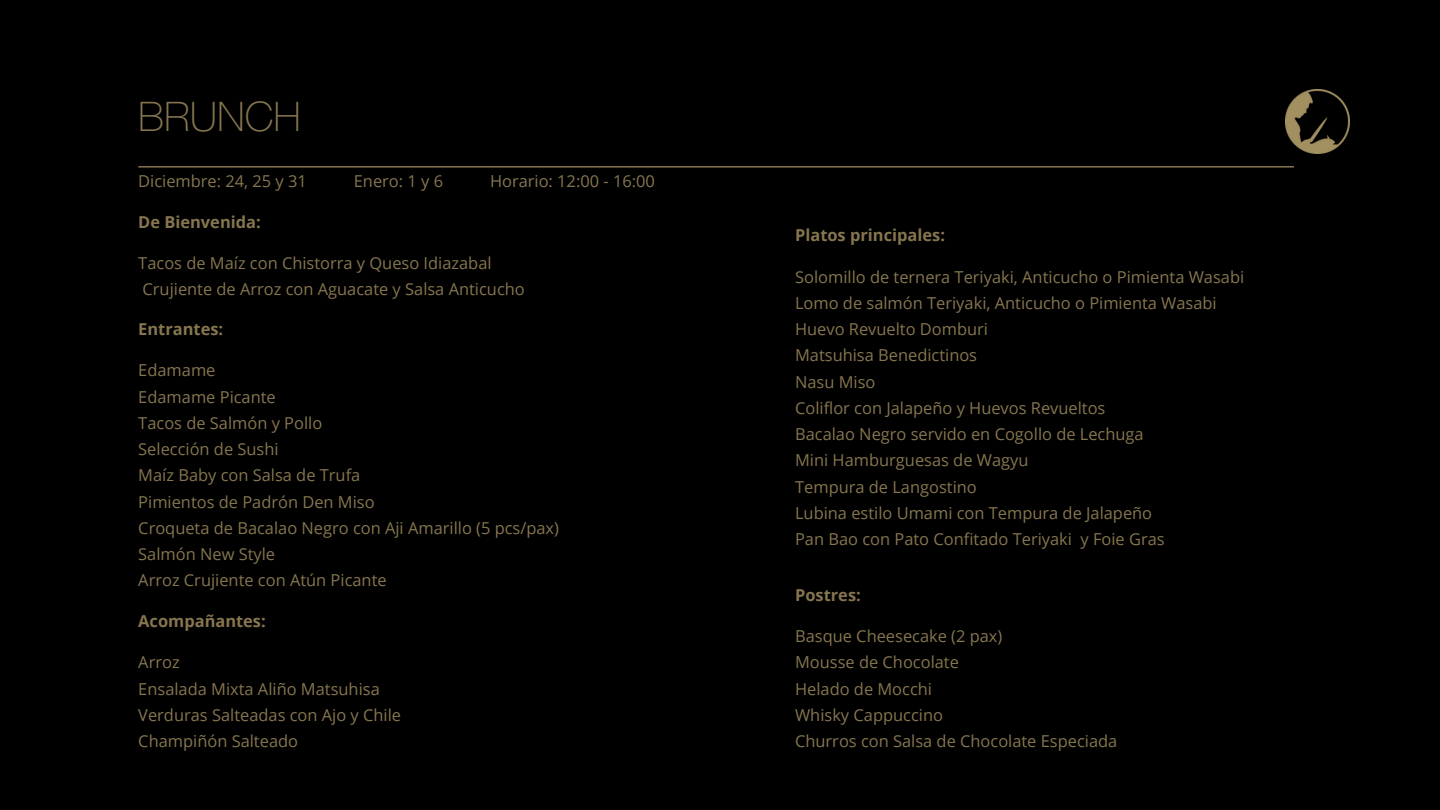
<style>
.page{position:relative;width:1440px;height:810px;background:#000}
.page>*{position:absolute;margin:0;border:0;box-sizing:border-box;transform-origin:0 0}
.t1{font:100 40.8px "Helvetica Neue";color:#86764f}
.t2{font:16.4px "Open Sans";color:#86764f}
.t3{font:700 16.4px "Open Sans";color:#86764f}
</style>
<div class="page">
<hr style="left:138px;top:166px;width:1156px;height:2px;background:#86764f">
<img style="left:1286px;top:90px;width:64px;height:63px">
<p class="t1" style="left:138px;top:102px;width:164px">BRUNCH</p>
<p class="t2" style="left:138px;top:169px;width:170px">Diciembre: 24, 25 y 31</p>
<p class="t2" style="left:354px;top:169px;width:91px">Enero: 1 y 6</p>
<p class="t2" style="left:490px;top:169px;width:166px">Horario: 12:00 - 16:00</p>
<p class="t3" style="left:138px;top:210px;width:124px">De Bienvenida:</p>
<p class="t2" style="left:138px;top:251px;width:355px">Tacos de Maíz con Chistorra y Queso Idiazabal</p>
<p class="t2" style="left:143px;top:278px;width:384px">Crujiente de Arroz con Aguacate y Salsa Anticucho</p>
<p class="t3" style="left:138px;top:317px;width:86px">Entrantes:</p>
<p class="t2" style="left:138px;top:359px;width:79px">Edamame</p>
<p class="t2" style="left:138px;top:385px;width:139px">Edamame Picante</p>
<p class="t2" style="left:138px;top:411px;width:185px">Tacos de Salmón y Pollo</p>
<p class="t2" style="left:138px;top:437px;width:142px">Selección de Sushi</p>
<p class="t2" style="left:138px;top:464px;width:224px">Maíz Baby con Salsa de Trufa</p>
<p class="t2" style="left:138px;top:490px;width:238px">Pimientos de Padrón Den Miso</p>
<p class="t2" style="left:138px;top:516px;width:422px">Croqueta de Bacalao Negro con Aji Amarillo (5 pcs/pax)</p>
<p class="t2" style="left:138px;top:542px;width:138px">Salmón New Style</p>
<p class="t2" style="left:138px;top:569px;width:250px">Arroz Crujiente con Atún Picante</p>
<p class="t3" style="left:138px;top:610px;width:129px">Acompañantes:</p>
<p class="t2" style="left:138px;top:651px;width:43px">Arroz</p>
<p class="t2" style="left:138px;top:677px;width:243px">Ensalada Mixta Aliño Matsuhisa</p>
<p class="t2" style="left:138px;top:703px;width:264px">Verduras Salteadas con Ajo y Chile</p>
<p class="t2" style="left:138px;top:730px;width:161px">Champiñón Salteado</p>
<p class="t3" style="left:795px;top:224px;width:151px">Platos principales:</p>
<p class="t2" style="left:795px;top:265px;width:451px">Solomillo de ternera Teriyaki, Anticucho o Pimienta Wasabi</p>
<p class="t2" style="left:795px;top:291px;width:423px">Lomo de salmón Teriyaki, Anticucho o Pimienta Wasabi</p>
<p class="t2" style="left:795px;top:318px;width:194px">Huevo Revuelto Domburi</p>
<p class="t2" style="left:795px;top:344px;width:184px">Matsuhisa Benedictinos</p>
<p class="t2" style="left:795px;top:370px;width:82px">Nasu Miso</p>
<p class="t2" style="left:795px;top:396px;width:312px">Coliflor con Jalapeño y Huevos Revueltos</p>
<p class="t2" style="left:795px;top:423px;width:350px">Bacalao Negro servido en Cogollo de Lechuga</p>
<p class="t2" style="left:795px;top:449px;width:235px">Mini Hamburguesas de Wagyu</p>
<p class="t2" style="left:795px;top:475px;width:183px">Tempura de Langostino</p>
<p class="t2" style="left:795px;top:501px;width:359px">Lubina estilo Umami con Tempura de Jalapeño</p>
<p class="t2" style="left:795px;top:528px;width:371px">Pan Bao con Pato Confitado Teriyaki y Foie Gras</p>
<p class="t3" style="left:795px;top:583px;width:67px">Postres:</p>
<p class="t2" style="left:795px;top:625px;width:209px">Basque Cheesecake (2 pax)</p>
<p class="t2" style="left:795px;top:651px;width:165px">Mousse de Chocolate</p>
<p class="t2" style="left:795px;top:677px;width:138px">Helado de Mocchi</p>
<p class="t2" style="left:795px;top:703px;width:149px">Whisky Cappuccino</p>
<p class="t2" style="left:795px;top:730px;width:324px">Churros con Salsa de Chocolate Especiada</p>
</div>
